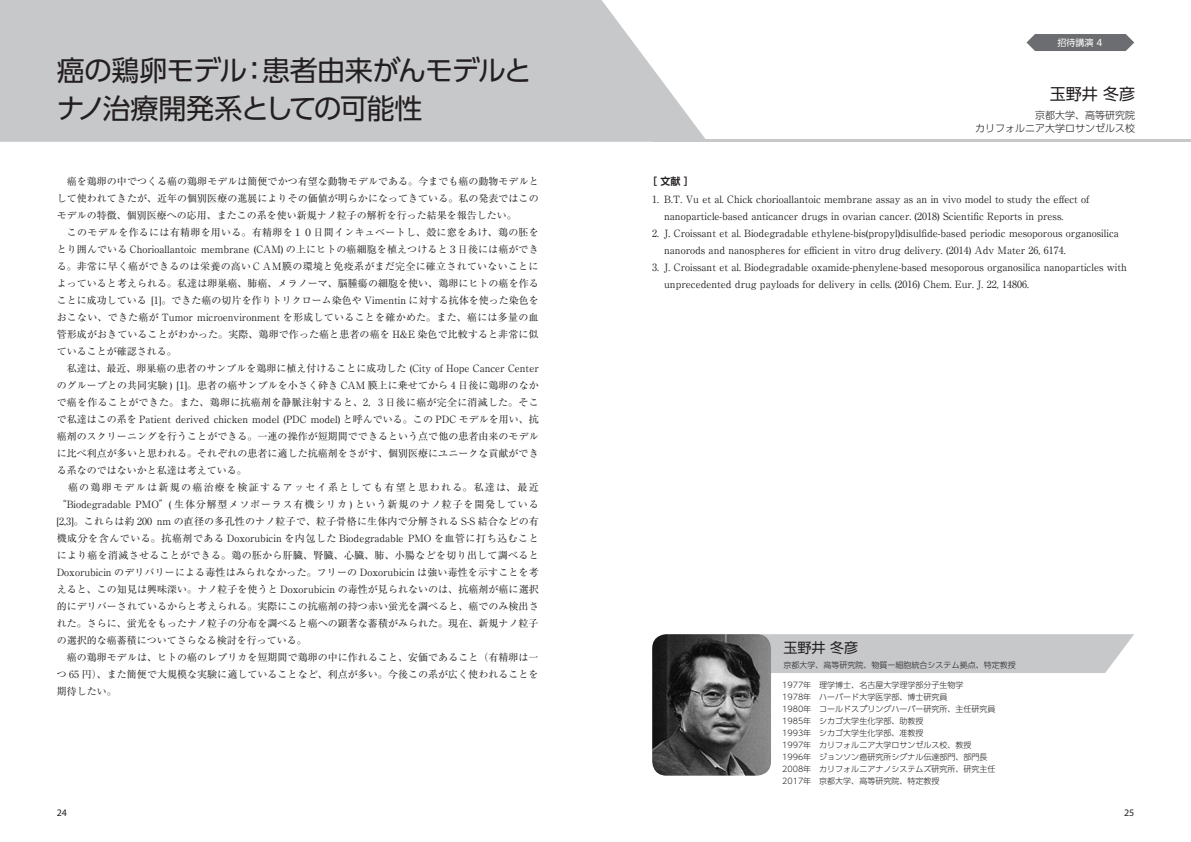
<style>
.page{position:relative;width:1191px;height:842px;background:#fff}
.page>*{position:absolute;margin:0;border:0;box-sizing:border-box;transform-origin:0 0}
.t1{font:28px/38px "UD Shin Go Pro";letter-spacing:-.04em;color:#231f20}
.t2{font:16px "UD Shin Go Pro";color:#231f20}
.t3{font:14px "UD Shin Go Pro";color:#231f20}
.t4{font:10px/17px "Ryumin Pro";color:#231f20;text-align:justify}
.t5{font:300 10px "UD Shin Go Pro";color:#231f20}
.t6{font:10px "Myriad Pro";color:#231f20}
.t7{font:700 10px "UD Shin Go Pro De";color:#231f20}
.t8{font:9px "UD Shin Go Pro";color:#fff}
.t9{font:300 8px "UD Shin Go Pro";color:#231f20}
</style>
<div class="page">
<svg style="left:0;top:0;width:705px;height:142px;background:#cbcbcd"></svg>
<hr style="left:652px;top:139px;width:539px;height:3px;background:#c7c8ca">
<svg style="left:1026px;top:34px;width:108px;height:17px;background:#77787b"></svg>
<div style="left:771px;top:634px;width:363px;height:39px;background:#c7c8ca"></div>
<img style="left:652px;top:634px;width:119px;height:142px">
<p class="t1" style="left:57px;top:51px;width:476px">癌の鶏卵モデル：患者由来がんモデルとナノ治療開発系としての可能性</p>
<p class="t4" style="left:57px;top:172px;width:483px">　癌を鶏卵の中でつくる癌の鶏卵モデルは簡便でかつ有望な動物モデルである。今までも癌の動物モデルとして使われてきたが、近年の個別医療の進展によりその価値が明らかになってきている。私の発表ではこのモデルの特徴、個別医療への応用、またこの系を使い新規ナノ粒子の解析を行った結果を報告したい。</p>
<p class="t4" style="left:57px;top:223px;width:484px">　このモデルを作るには有精卵を用いる。有精卵を１０日間インキュベートし、殻に窓をあけ、鶏の胚をとり囲んでいる Chorioallantoic membrane (CAM) の上にヒトの癌細胞を植えつけると３日後には癌ができる。非常に早く癌ができるのは栄養の高いＣＡＭ膜の環境と免疫系がまだ完全に確立されていないことによっていると考えられる。私達は卵巣癌、肺癌、メラノーマ、脳腫瘍の細胞を使い、鶏卵にヒトの癌を作ることに成功している [1]。できた癌の切片を作りトリクローム染色や Vimentin に対する抗体を使った染色をおこない、できた癌が Tumor microenvironment を形成していることを確かめた。また、癌には多量の血管形成がおきていることがわかった。実際、鶏卵で作った癌と患者の癌を H&amp;E 染色で比較すると非常に似ていることが確認される。</p>
<p class="t4" style="left:57px;top:359px;width:483px">　私達は、最近、卵巣癌の患者のサンプルを鶏卵に植え付けることに成功した (City of Hope Cancer Centerのグループとの共同実験 ) [1]。患者の癌サンプルを小さく砕き CAM 膜上に乗せてから 4 日後に鶏卵のなかで癌を作ることができた。また、鶏卵に抗癌剤を静脈注射すると、2，3 日後に癌が完全に消滅した。そこで私達はこの系を Patient derived chicken model (PDC model) と呼んでいる。この PDC モデルを用い、抗癌剤のスクリーニングを行うことができる。一連の操作が短期間でできるという点で他の患者由来のモデルに比べ利点が多いと思われる。それぞれの患者に適した抗癌剤をさがす、個別医療にユニークな貢献ができる系なのではないかと私達は考えている。</p>
<p class="t4" style="left:57px;top:478px;width:484px">　癌の鶏卵モデルは新規の癌治療を検証するアッセイ系としても有望と思われる。私達は、最近“Biodegradable PMO”( 生体分解型メソポーラス有機シリカ ) という新規のナノ粒子を開発している[2,3]。これらは約 200 nm の直径の多孔性のナノ粒子で、粒子骨格に生体内で分解される S-S 結合などの有機成分を含んでいる。抗癌剤である Doxorubicin を内包した Biodegradable PMO を血管に打ち込むことにより癌を消滅させることができる。鶏の胚から肝臓、腎臓、心臓、肺、小腸などを切り出して調べるとDoxorubicin のデリバリーによる毒性はみられなかった。フリーの Doxorubicin は強い毒性を示すことを考えると、この知見は興味深い。ナノ粒子を使うと Doxorubicin の毒性が見られないのは、抗癌剤が癌に選択的にデリバーされているからと考えられる。実際にこの抗癌剤の持つ赤い蛍光を調べると、癌でのみ検出された。さらに、蛍光をもったナノ粒子の分布を調べると癌への顕著な蓄積がみられた。現在、新規ナノ粒子の選択的な癌蓄積についてさらなる検討を行っている。</p>
<p class="t4" style="left:57px;top:648px;width:483px">　癌の鶏卵モデルは、ヒトの癌のレプリカを短期間で鶏卵の中に作れること、安価であること（有精卵は一つ 65 円）、また簡便で大規模な実験に適していることなど、利点が多い。今後この系が広く使われることを期待したい。</p>
<p class="t8" style="left:1057px;top:35px;width:46px">招待講演 4</p>
<p class="t2" style="left:1049px;top:81px;width:87px">玉野井 冬彦</p>
<p class="t5" style="left:1035px;top:107px;width:101px">京都大学、高等研究院</p>
<p class="t5" style="left:975px;top:120px;width:161px">カリフォルニア大学ロサンゼルス校</p>
<p class="t7" style="left:647px;top:173px;width:48px">［ 文献 ］</p>
<p class="t4" style="left:664px;top:190px;width:427px;text-indent:-12px">1. B.T. Vu et al. Chick chorioallantoic membrane assay as an in vivo model to study the effect of nanoparticle-based anticancer drugs in ovarian cancer. (2018) Scientific Reports in press.</p>
<p class="t4" style="left:664px;top:224px;width:456px;text-indent:-12px">2. J. Croissant et al. Biodegradable ethylene-bis(propyl)disulfide-based periodic mesoporous organosilica nanorods and nanospheres for efficient in vitro drug delivery. (2014) Adv Mater 26, 6174.</p>
<p class="t4" style="left:664px;top:258px;width:464px;text-indent:-12px">3. J. Croissant et al. Biodegradable oxamide-phenylene-based mesoporous organosilica nanoparticles with unprecedented drug payloads for delivery in cells. (2016) Chem. Eur. J. 22, 14806.</p>
<p class="t3" style="left:783px;top:637px;width:76px">玉野井 冬彦</p>
<p class="t9" style="left:783px;top:659px;width:233px">京都大学、高等研究院、物質ー細胞統合システム拠点、特定教授</p>
<p class="t9" style="left:782px;top:678px;width:183px">1977年　理学博士、名古屋大学理学部分子生物学</p>
<p class="t9" style="left:782px;top:690px;width:167px">1978年　ハーバード大学医学部、博士研究員</p>
<p class="t9" style="left:782px;top:702px;width:215px">1980年　コールドスプリングハーバー研究所、主任研究員</p>
<p class="t9" style="left:782px;top:714px;width:143px">1985年　シカゴ大学生化学部、助教授</p>
<p class="t9" style="left:782px;top:726px;width:143px">1993年　シカゴ大学生化学部、准教授</p>
<p class="t9" style="left:782px;top:738px;width:191px">1997年　カリフォルニア大学ロサンゼルス校、教授</p>
<p class="t9" style="left:782px;top:750px;width:207px">1996年　ジョンソン癌研究所シグナル伝達部門、部門長</p>
<p class="t9" style="left:782px;top:762px;width:215px">2008年　カリフォルニアナノシステムズ研究所、研究主任</p>
<p class="t9" style="left:782px;top:774px;width:159px">2017年　京都大学、高等研究院、特定教授</p>
<p class="t6" style="left:57px;top:807px;width:12px">24</p>
<p class="t6" style="left:1124px;top:807px;width:12px">25</p>
</div>
